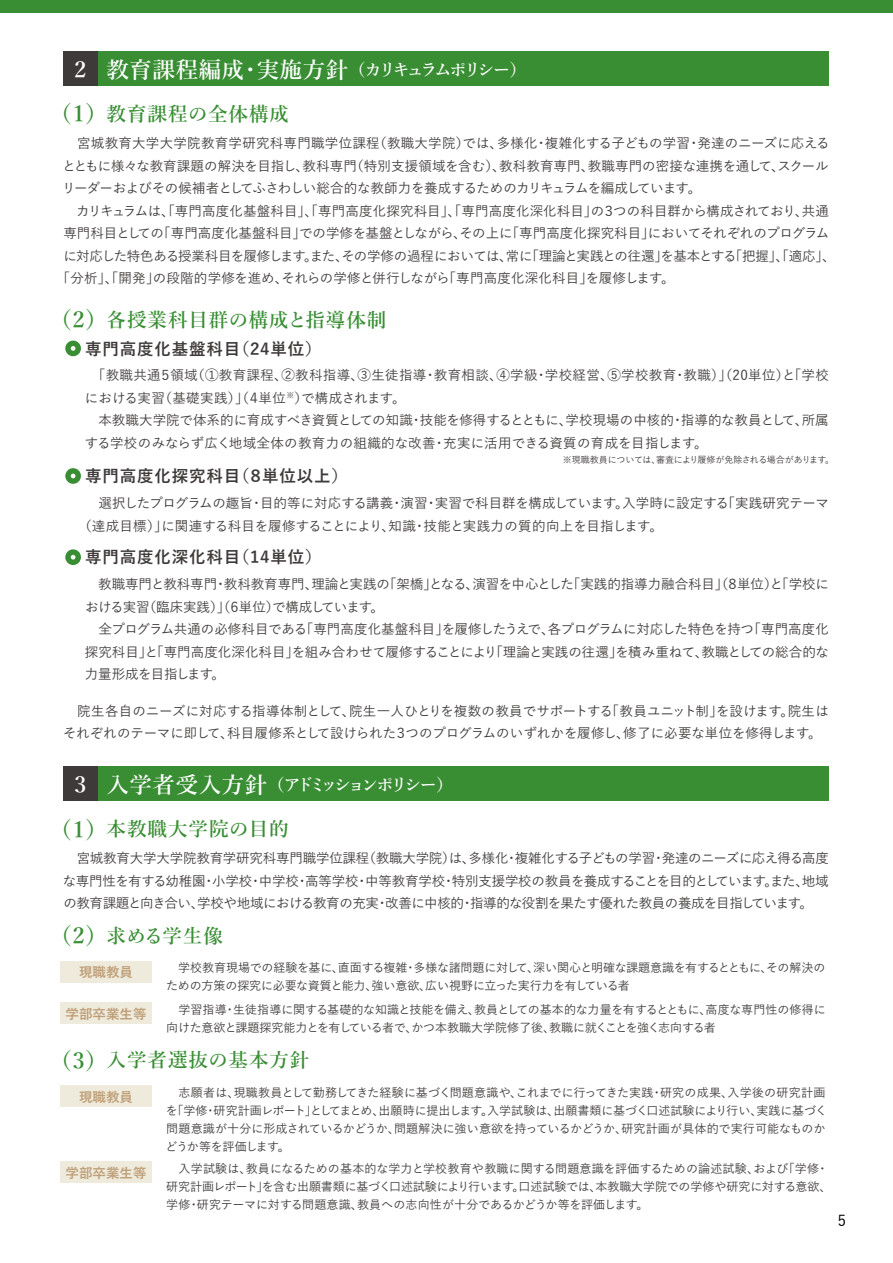
<style>
.page{position:relative;width:893px;height:1263px;background:#fff}
.page>*{position:absolute;margin:0;border:0;box-sizing:border-box;transform-origin:0 0}
.t1{font:600 22.5px "Yu Mincho";color:#fff}
.t2{font:600 19.5px "Yu Mincho";letter-spacing:.05em;color:#398e34}
.t3{font:600 16.8px "Yu Mincho";letter-spacing:-.175em;color:#fff}
.t4{font:600 16.8px "Yu Mincho";letter-spacing:-.195em;color:#fff}
.t5{font:700 16.5px "Yu Gothic";letter-spacing:.05em;color:#3e3a39}
.t6{font:500 15px "Yu Gothic";color:#000}
.t7{font:500 13.5px/22.5px "Yu Gothic";letter-spacing:-.005em;color:#3e3a39}
.t8{font:500 13.5px "Yu Gothic";letter-spacing:-.03em;color:#3e3a39}
.t9{font:500 13.5px "Yu Gothic";letter-spacing:.02em;color:#3e3a39}
.t10{font:500 13.5px "Yu Gothic";letter-spacing:-.05em;color:#3e3a39}
.t11{font:700 13.5px "Yu Go";color:#be9e76}
.t12{font:500 12px/18px "Yu Gothic";letter-spacing:-.005em;color:#3e3a39}
.t13{font:500 9px "Yu Gothic";letter-spacing:-.005em;color:#3e3a39}
.s1{font-size:22.5px}
</style>
<div class="page">
<div style="left:63px;top:52px;width:766px;height:34px;background:#398e34"></div>
<div style="left:63px;top:52px;width:34px;height:34px;background:#3e3a39"></div>
<svg style="left:65px;top:468px;width:16px;height:16px"></svg>
<svg style="left:65px;top:549px;width:16px;height:16px"></svg>
<svg style="left:65px;top:340px;width:16px;height:17px"></svg>
<div style="left:63px;top:767px;width:766px;height:34px;background:#398e34"></div>
<div style="left:63px;top:767px;width:34px;height:34px;background:#3e3a39"></div>
<div style="left:60px;top:961px;width:92px;height:21px;background:#eeeadc"></div>
<div style="left:60px;top:1003px;width:92px;height:21px;background:#eeeadc"></div>
<div style="left:60px;top:1085px;width:92px;height:21px;background:#eeeadc"></div>
<div style="left:60px;top:1161px;width:92px;height:22px;background:#eeeadc"></div>
<div style="left:0;top:0;width:893px;height:13px;background:#398e34"></div>
<h1 class="t1" style="left:75px;top:57px;width:13px">2</h1>
<p class="t3" style="left:106px;top:60px;width:422px"><span class="s1">教育課程編成・実施方針</span> （カリキュラムポリシー）</p>
<h2 class="t2" style="left:49px;top:103px;width:241px"><span class="s1">（1）</span>教育課程の全体構成</h2>
<p class="t9" style="left:63px;top:131px;width:768px">　宮城教育大学大学院教育学研究科専門職学位課程（教職大学院）では、多様化・複雑化する子どもの学習・発達のニーズに応える</p>
<p class="t7" style="left:62px;top:153px;width:768px">とともに様々な教育課題の解決を目指し、教科専門（特別支援領域を含む）、教科教育専門、教職専門の密接な連携を通して、スクール</p>
<p class="t10" style="left:62px;top:176px;width:641px">リーダーおよびその候補者としてふさわしい総合的な教師力を養成するためのカリキュラムを編成しています。</p>
<p class="t7" style="left:63px;top:198px;width:767px">　カリキュラムは、「専門高度化基盤科目」、「専門高度化探究科目」、「専門高度化深化科目」の３つの科目群から構成されており、共通</p>
<p class="t7" style="left:63px;top:220px;width:767px">専門科目としての「専門高度化基盤科目」での学修を基盤としながら、その上に「専門高度化探究科目」においてそれぞれのプログラム</p>
<p class="t8" style="left:63px;top:243px;width:774px">に対応した特色ある授業科目を履修します。また、その学修の過程においては、常に「理論と実践との往還」を基本とする「把握」、「適応」、</p>
<p class="t7" style="left:57px;top:265px;width:619px">「分析」、「開発」の段階的学修を進め、それらの学修と併行しながら「専門高度化深化科目」を履修します。</p>
<h2 class="t2" style="left:49px;top:308px;width:339px"><span class="s1">（2）</span>各授業科目群の構成と指導体制</h2>
<p class="t7" style="left:85px;top:362px;width:746px">　「教職共通５領域（①教育課程、②教科指導、③生徒指導・教育相談、④学級・学校経営、⑤学校教育・教職）」（20単位）と「学校における実習（基礎実践）」（４単位<sup>※</sup>）で構成されます。<br>　本教職大学院で体系的に育成すべき資質としての知識・技能を修得するとともに、学校現場の中核的・指導的な教員として、所属する学校のみならず広く地域全体の教育力の組織的な改善・充実に活用できる資質の育成を目指します。</p>
<p class="t5" style="left:85px;top:339px;width:238px">専門高度化基盤科目（24単位）</p>
<p class="t5" style="left:85px;top:467px;width:264px">専門高度化探究科目（８単位以上）</p>
<p class="t13" style="left:563px;top:451px;width:273px">※現職教員については、審査により履修が免除される場合があります。</p>
<p class="t7" style="left:78px;top:490px;width:752px;text-indent:7px">　選択したプログラムの趣旨・目的等に対応する講義・演習・実習で科目群を構成しています。入学時に設定する「実践研究テーマ（達成目標）」に関連する科目を履修することにより、知識・技能と実践力の質的向上を目指します。</p>
<p class="t5" style="left:85px;top:548px;width:238px">専門高度化深化科目（14単位）</p>
<p class="t7" style="left:85px;top:571px;width:746px">　教職専門と教科専門・教科教育専門、理論と実践の「架橋」となる、演習を中心とした「実践的指導力融合科目」（８単位）と「学校における実習（臨床実践）」（６単位）で構成しています。<br>　全プログラム共通の必修科目である「専門高度化基盤科目」を履修したうえで、各プログラムに対応した特色を持つ「専門高度化探究科目」と「専門高度化深化科目」を組み合わせて履修することにより「理論と実践の往還」を積み重ねて、教職としての総合的な力量形成を目指します。</p>
<p class="t7" style="left:63px;top:698px;width:767px">　院生各自のニーズに対応する指導体制として、院生一人ひとりを複数の教員でサポートする「教員ユニット制」を設けます。院生はそれぞれのテーマに即して、科目履修系として設けられた３つのプログラムのいずれかを履修し、修了に必要な単位を修得します。</p>
<h1 class="t1" style="left:75px;top:772px;width:13px">3</h1>
<p class="t4" style="left:106px;top:775px;width:348px"><span class="s1">入学者受入方針</span> （アドミッションポリシー）</p>
<h2 class="t2" style="left:49px;top:818px;width:241px"><span class="s1">（1）</span>本教職大学院の目的</h2>
<p class="t7" style="left:63px;top:845px;width:767px;text-align:justify">　宮城教育大学大学院教育学研究科専門職学位課程（教職大学院）は、多様化・複雑化する子どもの学習・発達のニーズに応え得る高度な専門性を有する幼稚園・小学校・中学校・高等学校・中等教育学校・特別支援学校の教員を養成することを目的としています。また、地域の教育課題と向き合い、学校や地域における教育の充実・改善に中核的・指導的な役割を果たす優れた教員の養成を目指しています。</p>
<h2 class="t2" style="left:49px;top:925px;width:175px"><span class="s1">（2）</span>求める学生像</h2>
<p class="t12" style="left:166px;top:957px;width:661px">　学校教育現場での経験を基に、直面する複雑・多様な諸問題に対して、深い関心と明確な課題意識を有するとともに、その解決のための方策の探究に必要な資質と能力、強い意欲、広い視野に立った実行力を有している者</p>
<p class="t11" style="left:79px;top:965px;width:55px">現職教員</p>
<p class="t12" style="left:166px;top:999px;width:661px">　学習指導・生徒指導に関する基礎的な知識と技能を備え、教員としての基本的な力量を有するとともに、高度な専門性の修得に向けた意欲と課題探究能力とを有している者で、かつ本教職大学院修了後、教職に就くことを強く志向する者</p>
<p class="t11" style="left:66px;top:1006px;width:82px">学部卒業生等</p>
<h2 class="t2" style="left:49px;top:1049px;width:262px"><span class="s1">（3）</span>入学者選抜の基本方針</h2>
<p class="t12" style="left:166px;top:1081px;width:663px">　志願者は、現職教員として勤務してきた経験に基づく問題意識や、これまでに行ってきた実践・研究の成果、入学後の研究計画を「学修・研究計画レポート」としてまとめ、出願時に提出します。入学試験は、出願書類に基づく口述試験により行い、実践に基づく問題意識が十分に形成されているかどうか、問題解決に強い意欲を持っているかどうか、研究計画が具体的で実行可能なものかどうか等を評価します。</p>
<p class="t11" style="left:79px;top:1089px;width:55px">現職教員</p>
<p class="t11" style="left:66px;top:1165px;width:82px">学部卒業生等</p>
<p class="t12" style="left:166px;top:1158px;width:667px">　入学試験は、教員になるための基本的な学力と学校教育や教職に関する問題意識を評価するための論述試験、および「学修・研究計画レポート」を含む出願書類に基づく口述試験により行います。口述試験では、本教職大学院での学修や研究に対する意欲、学修・研究テーマに対する問題意識、教員への志向性が十分であるかどうか等を評価します。</p>
<p class="t6" style="left:838px;top:1207px;width:10px">5</p>
</div>
